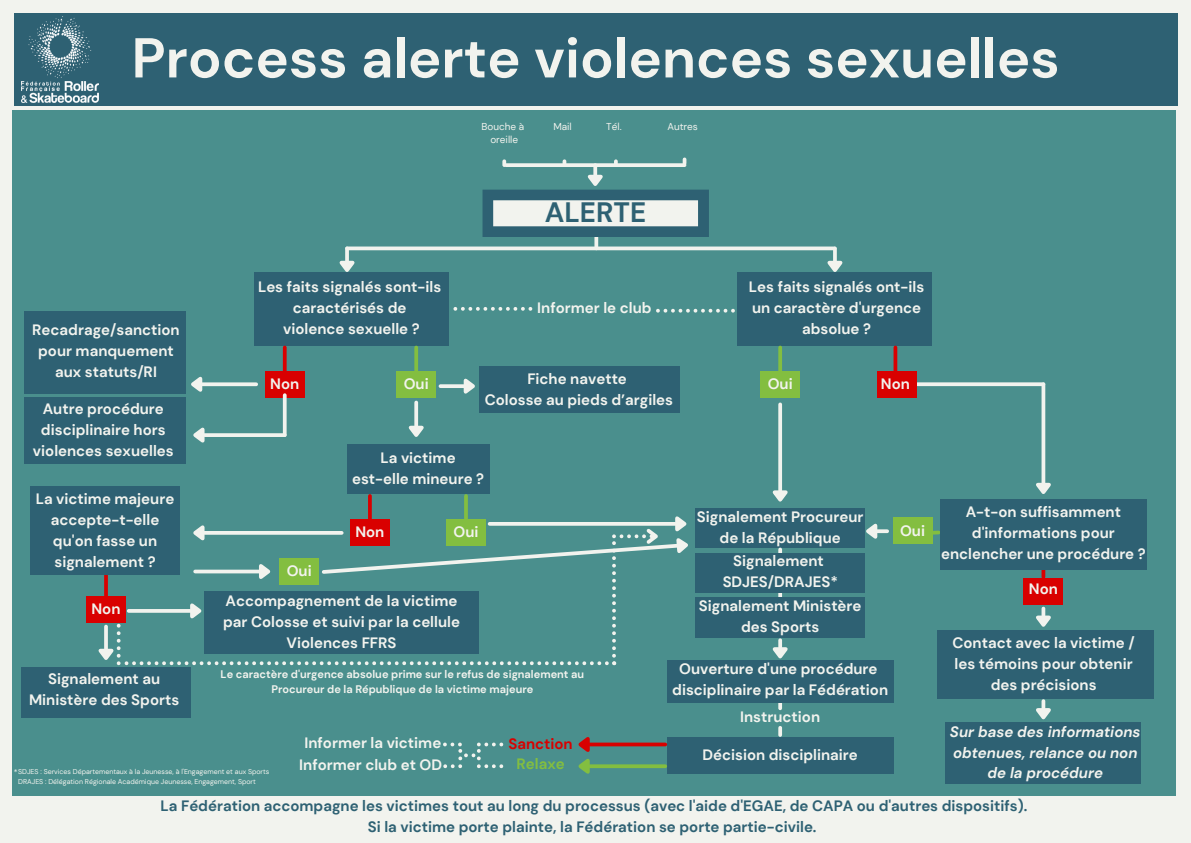
<style>
.page{position:relative;width:1191px;height:843px;background:#fff}
.page>*{position:absolute;margin:0;border:0;box-sizing:border-box;transform-origin:0 0}
.t1{font:700 56px "DM Sans";color:#f2f3ee}
.t2{font:700 28px "DM Sans";color:#2e6173}
.t3{font:700 15px/21px "DM Sans";color:#f2f3ee;text-align:center}
.t4{font:700 15px "DM Sans";color:#2e6173}
.t5{font:italic 700 15px "DM Sans";color:#f2f3ee}
.t6{font:700 15px "DM Sans";color:#d90000}
.t7{font:700 15px "DM Sans";color:#83be40}
.t8{font:700 11px/15px "DM Sans";color:#f2f3ee;text-align:center}
.t9{font:10px "DM Sans";color:#f2f3ee}
.t10{font:8px "DM Sans";color:#f2f3ee}
.t11{font:7px "DM Sans";color:#f2f3ee}
</style>
<div class="page">
<div style="left:0;top:0;width:1190px;height:842px;background:#f2f3ee"></div>
<div style="left:13px;top:110px;width:1163px;height:684px;background:#4a8f8d"></div>
<div style="left:14px;top:13px;width:1163px;height:93px;background:#2e6173"></div>
<svg style="left:594px;top:237px;width:4px;height:9px"></svg>
<svg style="left:593px;top:167px;width:4px;height:4px"></svg>
<div style="left:254px;top:272px;width:195px;height:73px;background:#2e6173"></div>
<div style="left:737px;top:272px;width:195px;height:73px;background:#2e6173"></div>
<svg style="left:414px;top:347px;width:4px;height:24px"></svg>
<hr style="left:283px;top:347px;width:3px;height:25px;background:#d90000">
<div style="left:396px;top:371px;width:40px;height:26px;background:#83be40"></div>
<div style="left:265px;top:371px;width:39px;height:26px;background:#d90000"></div>
<svg style="left:206px;top:382px;width:50px;height:4px"></svg>
<svg style="left:191px;top:376px;width:15px;height:16px"></svg>
<div style="left:24px;top:310px;width:162px;height:83px;background:#2e6173"></div>
<svg style="left:414px;top:402px;width:4px;height:20px"></svg>
<svg style="left:408px;top:422px;width:16px;height:15px"></svg>
<svg style="left:440px;top:384px;width:20px;height:4px"></svg>
<svg style="left:460px;top:378px;width:15px;height:16px"></svg>
<div style="left:478px;top:366px;width:201px;height:46px;background:#2e6173"></div>
<div style="left:347px;top:444px;width:142px;height:50px;background:#2e6173"></div>
<svg style="left:368px;top:496px;width:4px;height:17px"></svg>
<hr style="left:464px;top:496px;width:4px;height:24px;background:#83be40">
<div style="left:31px;top:486px;width:148px;height:89px;background:#2e6173"></div>
<div style="left:86px;top:596px;width:40px;height:26px;background:#d90000"></div>
<div style="left:21px;top:666px;width:170px;height:51px;background:#2e6173"></div>
<svg style="left:778px;top:347px;width:4px;height:24px"></svg>
<svg style="left:893px;top:347px;width:4px;height:24px"></svg>
<div style="left:760px;top:371px;width:39px;height:26px;background:#83be40"></div>
<svg style="left:917px;top:382px;width:126px;height:4px"></svg>
<div style="left:877px;top:371px;width:39px;height:26px;background:#d90000"></div>
<div style="left:695px;top:508px;width:169px;height:39px;background:#2e6173"></div>
<svg style="left:778px;top:404px;width:4px;height:83px"></svg>
<svg style="left:772px;top:487px;width:16px;height:15px"></svg>
<svg style="left:778px;top:549px;width:4px;height:4px"></svg>
<svg style="left:778px;top:592px;width:4px;height:5px"></svg>
<div style="left:695px;top:553px;width:169px;height:39px;background:#2e6173"></div>
<div style="left:695px;top:597px;width:169px;height:41px;background:#2e6173"></div>
<svg style="left:772px;top:640px;width:16px;height:19px"></svg>
<svg style="left:778px;top:702px;width:4px;height:6px"></svg>
<div style="left:667px;top:660px;width:226px;height:42px;background:#2e6173"></div>
<div style="left:667px;top:736px;width:226px;height:37px;background:#2e6173"></div>
<svg style="left:778px;top:727px;width:4px;height:7px"></svg>
<svg style="left:593px;top:742px;width:72px;height:4px"></svg>
<hr style="left:589px;top:764px;width:76px;height:3px;background:#83be40">
<svg style="left:578px;top:737px;width:15px;height:37px"></svg>
<svg style="left:1041px;top:384px;width:4px;height:95px"></svg>
<svg style="left:1036px;top:479px;width:15px;height:15px"></svg>
<svg style="left:932px;top:530px;width:6px;height:4px"></svg>
<svg style="left:1041px;top:569px;width:4px;height:7px"></svg>
<div style="left:940px;top:499px;width:206px;height:70px;background:#2e6173"></div>
<div style="left:892px;top:518px;width:40px;height:26px;background:#83be40"></div>
<div style="left:1023px;top:578px;width:39px;height:26px;background:#d90000"></div>
<svg style="left:880px;top:529px;width:7px;height:4px"></svg>
<svg style="left:864px;top:518px;width:16px;height:24px"></svg>
<svg style="left:1036px;top:608px;width:15px;height:19px"></svg>
<div style="left:937px;top:630px;width:216px;height:69px;background:#2e6173"></div>
<svg style="left:506px;top:163px;width:178px;height:4px"></svg>
<svg style="left:502px;top:161px;width:4px;height:4px"></svg>
<svg style="left:347px;top:246px;width:487px;height:4px;background:#dbe5e1"></svg>
<svg style="left:345px;top:248px;width:4px;height:9px"></svg>
<svg style="left:339px;top:257px;width:16px;height:15px"></svg>
<svg style="left:821px;top:248px;width:22px;height:24px"></svg>
<hr style="left:283px;top:395px;width:3px;height:40px;background:#f2f3ee">
<svg style="left:208px;top:433px;width:77px;height:4px"></svg>
<svg style="left:193px;top:427px;width:15px;height:16px"></svg>
<div style="left:24px;top:397px;width:162px;height:66px;background:#2e6173"></div>
<svg style="left:1036px;top:700px;width:15px;height:20px"></svg>
<div style="left:945px;top:722px;width:195px;height:62px;background:#2e6173"></div>
<img style="left:21px;top:16px;width:78px;height:87px">
<svg style="left:562px;top:161px;width:4px;height:4px"></svg>
<svg style="left:614px;top:161px;width:3px;height:4px"></svg>
<svg style="left:682px;top:159px;width:4px;height:4px"></svg>
<svg style="left:482px;top:171px;width:227px;height:66px"></svg>
<svg style="left:93px;top:513px;width:595px;height:152px"></svg>
<svg style="left:453px;top:307px;width:79px;height:3px"></svg>
<svg style="left:656px;top:309px;width:78px;height:3px"></svg>
<svg style="left:443px;top:742px;width:60px;height:25px"></svg>
<p class="t1" style="left:132px;top:22px;width:929px">Process alerte violences sexuelles</p>
<p class="t3" style="left:32px;top:319px;width:149px">Recadrage/sanction pour manquement</p>
<p class="t3" style="left:55px;top:361px;width:103px">aux statuts/RI</p>
<p class="t3" style="left:43px;top:398px;width:123px">Autre procédure</p>
<p class="t3" style="left:41px;top:419px;width:126px">disciplinaire hors</p>
<p class="t3" style="left:33px;top:440px;width:142px">violences sexuelles</p>
<p class="t3" style="left:36px;top:488px;width:140px">La victime majeure accepte-t-elle qu'on fasse un signalement ?</p>
<p class="t3" style="left:91px;top:597px;width:31px">Non</p>
<p class="t3" style="left:29px;top:668px;width:152px">Signalement au<br>Ministère des Sports</p>
<p class="t9" style="left:481px;top:120px;width:44px">Bouche à</p>
<p class="t9" style="left:490px;top:133px;width:29px">oreille</p>
<p class="t9" style="left:553px;top:120px;width:20px">Mail</p>
<p class="t9" style="left:606px;top:120px;width:17px">Tél.</p>
<p class="t9" style="left:667px;top:120px;width:32px">Autres</p>
<p class="t2" style="left:545px;top:194px;width:103px">ALERTE</p>
<p class="t3" style="left:258px;top:276px;width:185px">Les faits signalés sont-ils</p>
<p class="t3" style="left:293px;top:297px;width:115px">caractérisés de</p>
<p class="t3" style="left:283px;top:318px;width:138px">violence sexuelle ?</p>
<p class="t3" style="left:270px;top:373px;width:31px">Non</p>
<p class="t3" style="left:403px;top:373px;width:26px">Oui</p>
<p class="t3" style="left:537px;top:297px;width:116px">Informer le club</p>
<p class="t3" style="left:527px;top:368px;width:101px">Fiche navette</p>
<p class="t3" style="left:484px;top:389px;width:190px">Colosse au pieds d’argiles</p>
<p class="t3" style="left:380px;top:447px;width:77px">La victime</p>
<p class="t3" style="left:352px;top:468px;width:133px">est-elle mineure ?</p>
<p class="t3" style="left:749px;top:276px;width:177px">Les faits signalés ont-ils</p>
<p class="t3" style="left:752px;top:297px;width:171px">un caractère d'urgence</p>
<p class="t3" style="left:802px;top:318px;width:70px">absolue ?</p>
<p class="t3" style="left:767px;top:373px;width:26px">Oui</p>
<p class="t3" style="left:880px;top:373px;width:31px">Non</p>
<p class="t3" style="left:287px;top:560px;width:26px">Oui</p>
<p class="t3" style="left:355px;top:521px;width:31px">Non</p>
<p class="t3" style="left:453px;top:521px;width:26px">Oui</p>
<p class="t3" style="left:223px;top:590px;width:238px">Accompagnement de la victime par Colosse et suivi par la cellule<br>Violences FFRS</p>
<p class="t8" style="left:221px;top:666px;width:365px">Le caractère d'urgence absolue prime sur le refus de signalement au<br>Procureur de la République de la victime majeure</p>
<p class="t3" style="left:697px;top:506px;width:168px">Signalement Procureur</p>
<p class="t3" style="left:719px;top:527px;width:123px">de la République</p>
<p class="t3" style="left:733px;top:549px;width:92px">Signalement</p>
<p class="t3" style="left:722px;top:570px;width:117px">SDJES/DRAJES*</p>
<p class="t3" style="left:698px;top:595px;width:164px">Signalement Ministère</p>
<p class="t3" style="left:741px;top:616px;width:80px">des Sports</p>
<p class="t3" style="left:679px;top:657px;width:200px">Ouverture d'une procédure</p>
<p class="t3" style="left:672px;top:678px;width:217px">disciplinaire par la Fédération</p>
<p class="t3" style="left:740px;top:706px;width:81px">Instruction</p>
<p class="t3" style="left:900px;top:520px;width:26px">Oui</p>
<p class="t3" style="left:965px;top:501px;width:157px">A-t-on suffisamment</p>
<p class="t3" style="left:971px;top:522px;width:144px">d'informations pour</p>
<p class="t3" style="left:941px;top:543px;width:206px">enclencher une procédure ?</p>
<p class="t3" style="left:1028px;top:578px;width:31px">Non</p>
<p class="t3" style="left:952px;top:632px;width:184px">Contact avec la victime /</p>
<p class="t3" style="left:954px;top:653px;width:180px">les témoins pour obtenir</p>
<p class="t3" style="left:990px;top:673px;width:107px">des précisions</p>
<p class="t5" style="left:949px;top:721px;width:192px">Sur base des informations</p>
<p class="t5" style="left:952px;top:742px;width:186px">obtenues, relance ou non</p>
<p class="t5" style="left:987px;top:763px;width:117px">de la procédure</p>
<p class="t4" style="left:160px;top:795px;width:868px">La Fédération accompagne les victimes tout au long du processus (avec l'aide d'EGAE, de CAPA ou d'autres dispositifs).</p>
<p class="t4" style="left:368px;top:816px;width:450px">Si la victime porte plainte, la Fédération se porte partie-civile.</p>
<p class="t3" style="left:304px;top:732px;width:138px">Informer la victime</p>
<p class="t6" style="left:508px;top:733px;width:66px">Sanction</p>
<p class="t7" style="left:516px;top:753px;width:50px">Relaxe</p>
<p class="t3" style="left:702px;top:744px;width:157px">Décision disciplinaire</p>
<p class="t3" style="left:299px;top:754px;width:144px">Informer club et OD</p>
<p class="t10" style="left:14px;top:766px;width:5px">*</p>
<p class="t11" style="left:18px;top:767px;width:253px">SDJES : Services Départementaux à la Jeunesse, à l'Engagement et aux Sports</p>
<p class="t11" style="left:18px;top:776px;width:239px">DRAJES : Délégation Régionale Académique Jeunesse, Engagement, Sport</p>
</div>
